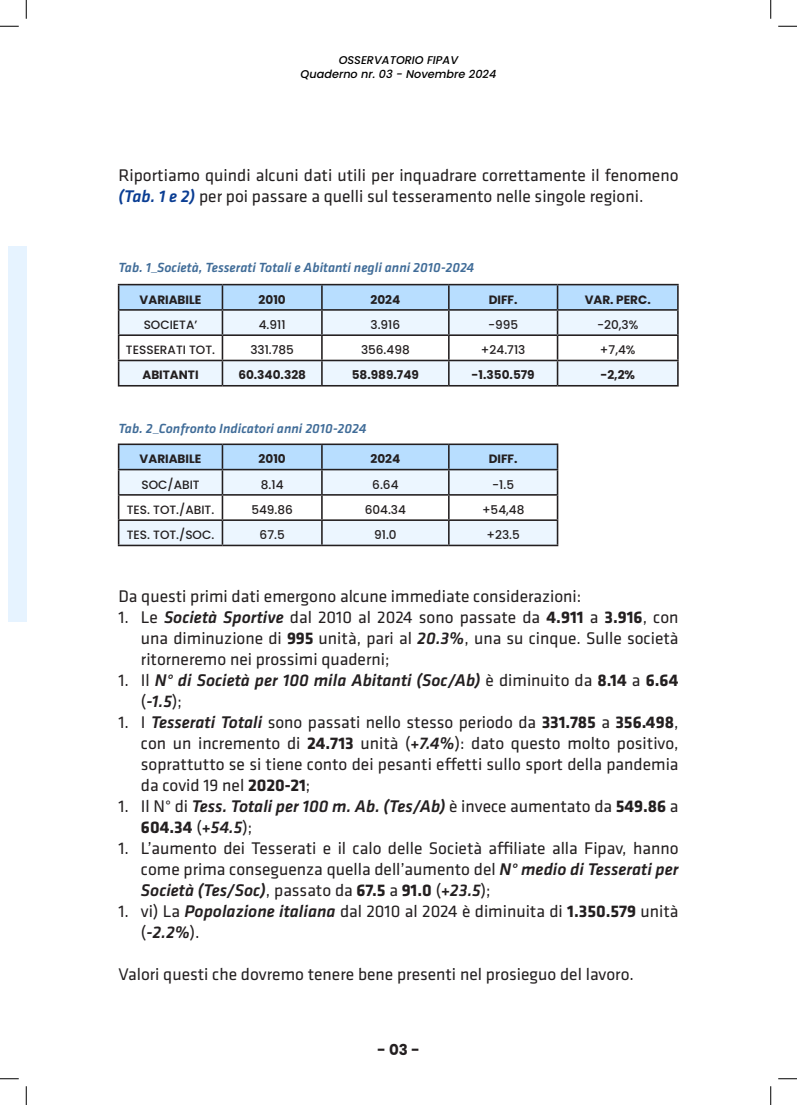
<style>
.page{position:relative;width:797px;height:1105px;background:#fff}
.page>*{position:absolute;margin:0;border:0;box-sizing:border-box;transform-origin:0 0}
.t1{font:17.5px/21px "Klavika Basic";color:#231f20;text-align:justify}
.t2{font:italic 500 17.5px/21px "Klavika Basic";color:#231f20}
.t3{font:700 15px "Poppins";color:#231f20}
.t4{font:italic 500 13.75px "Klavika";color:#406c98}
.t5{font:500 12px "Poppins";color:#231f20}
.t6{font:700 12px "Poppins";color:#231f20}
.t7{font:italic 500 11.25px "Poppins";color:#000001}
.s1{font-weight:500;font-style:italic;color:#0a3d93}
.s2{font-weight:500;font-style:italic}
.s3{font-weight:700}
.s4{font-weight:400;font-style:normal}
.s5{font-weight:700;font-style:normal}
</style>
<div class="page">
<div style="left:9px;top:246px;width:17px;height:376px;background:#e6f3ff"></div>
<hr style="left:118px;top:284px;width:104px;height:1px;background:#231f20">
<hr style="left:222px;top:284px;width:100px;height:1px;background:#231f20">
<hr style="left:322px;top:284px;width:127px;height:1px;background:#231f20">
<hr style="left:449px;top:284px;width:108px;height:1px;background:#231f20">
<hr style="left:557px;top:284px;width:121px;height:1px;background:#231f20">
<svg style="left:118px;top:285px;width:560px;height:100px"></svg>
<hr style="left:118px;top:385px;width:104px;height:2px;background:#231f20">
<hr style="left:222px;top:385px;width:100px;height:2px;background:#231f20">
<hr style="left:322px;top:385px;width:127px;height:2px;background:#231f20">
<hr style="left:449px;top:385px;width:108px;height:2px;background:#231f20">
<hr style="left:557px;top:385px;width:121px;height:2px;background:#231f20">
<hr style="left:118px;top:443px;width:104px;height:2px;background:#231f20">
<hr style="left:222px;top:443px;width:100px;height:2px;background:#231f20">
<hr style="left:322px;top:443px;width:127px;height:2px;background:#231f20">
<hr style="left:449px;top:443px;width:109px;height:2px;background:#231f20">
<hr style="left:556px;top:445px;width:2px;height:24px;background:#231f20">
<hr style="left:449px;top:469px;width:109px;height:1px;background:#231f20">
<hr style="left:556px;top:470px;width:2px;height:24px;background:#231f20">
<hr style="left:449px;top:494px;width:109px;height:2px;background:#231f20">
<hr style="left:556px;top:496px;width:2px;height:23px;background:#231f20">
<hr style="left:449px;top:519px;width:109px;height:2px;background:#231f20">
<svg style="left:118px;top:444px;width:439px;height:101px"></svg>
<hr style="left:556px;top:521px;width:2px;height:24px;background:#231f20">
<hr style="left:118px;top:545px;width:104px;height:1px;background:#231f20">
<hr style="left:222px;top:545px;width:100px;height:1px;background:#231f20">
<hr style="left:322px;top:545px;width:127px;height:1px;background:#231f20">
<hr style="left:449px;top:545px;width:109px;height:1px;background:#231f20">
<svg style="left:0;top:25px;width:19px;height:2px"></svg>
<svg style="left:778px;top:25px;width:19px;height:2px"></svg>
<svg style="left:0;top:1078px;width:19px;height:1px"></svg>
<svg style="left:778px;top:1078px;width:19px;height:1px"></svg>
<svg style="left:25px;top:0;width:2px;height:19px"></svg>
<svg style="left:25px;top:1086px;width:2px;height:19px"></svg>
<svg style="left:770px;top:0;width:1px;height:19px"></svg>
<svg style="left:770px;top:1086px;width:1px;height:19px"></svg>
<p class="t7" style="left:339px;top:54px;width:121px">OSSERVATORIO FIPAV</p>
<p class="t7" style="left:301px;top:67px;width:197px">Quaderno nr. 03 - Novembre 2024</p>
<p class="t1" style="left:118px;top:164px;width:561px">Riportiamo quindi alcuni dati utili per inquadrare correttamente il fenomeno <span class="s1">(Tab. 1 e 2)</span> per poi passare a quelli sul tesseramento nelle singole regioni.</p>
<p class="t4" style="left:118px;top:259px;width:357px">Tab. 1_Società, Tesserati Totali e Abitanti negli anni 2010-2024</p>
<p class="t6" style="left:140px;top:292px;width:63px">VARIABILE</p>
<p class="t6" style="left:258px;top:292px;width:29px">2010</p>
<p class="t6" style="left:370px;top:292px;width:31px">2024</p>
<p class="t6" style="left:488px;top:292px;width:30px">DIFF.</p>
<p class="t6" style="left:584px;top:292px;width:68px">VAR. PERC.</p>
<p class="t5" style="left:144px;top:318px;width:55px">SOCIETA’</p>
<p class="t5" style="left:259px;top:318px;width:28px">4.911</p>
<p class="t5" style="left:370px;top:318px;width:31px">3.916</p>
<p class="t5" style="left:488px;top:318px;width:32px">-995</p>
<p class="t5" style="left:597px;top:318px;width:43px">-20,3%</p>
<p class="t5" style="left:126px;top:343px;width:91px">TESSERATI TOT.</p>
<p class="t5" style="left:250px;top:343px;width:45px">331.785</p>
<p class="t5" style="left:361px;top:343px;width:50px">356.498</p>
<p class="t5" style="left:481px;top:343px;width:46px">+24.713</p>
<p class="t5" style="left:600px;top:343px;width:37px">+7,4%</p>
<p class="t6" style="left:142px;top:368px;width:58px">ABITANTI</p>
<p class="t6" style="left:238px;top:368px;width:69px">60.340.328</p>
<p class="t6" style="left:352px;top:368px;width:69px">58.989.749</p>
<p class="t6" style="left:471px;top:368px;width:65px">-1.350.579</p>
<p class="t6" style="left:600px;top:368px;width:36px">-2,2%</p>
<p class="t4" style="left:118px;top:421px;width:249px">Tab. 2_Confronto Indicatori anni 2010-2024</p>
<p class="t6" style="left:140px;top:452px;width:63px">VARIABILE</p>
<p class="t6" style="left:258px;top:452px;width:29px">2010</p>
<p class="t6" style="left:370px;top:452px;width:31px">2024</p>
<p class="t6" style="left:488px;top:452px;width:30px">DIFF.</p>
<p class="t5" style="left:141px;top:477px;width:60px">SOC/ABIT</p>
<p class="t5" style="left:261px;top:477px;width:24px">8.14</p>
<p class="t5" style="left:372px;top:477px;width:28px">6.64</p>
<p class="t5" style="left:492px;top:477px;width:23px">-1.5</p>
<p class="t5" style="left:127px;top:503px;width:89px">TES. TOT./ABIT.</p>
<p class="t5" style="left:251px;top:503px;width:43px">549.86</p>
<p class="t5" style="left:365px;top:503px;width:43px">604.34</p>
<p class="t5" style="left:482px;top:503px;width:44px">+54,48</p>
<p class="t5" style="left:127px;top:528px;width:89px">TES. TOT./SOC.</p>
<p class="t5" style="left:260px;top:528px;width:27px">67.5</p>
<p class="t5" style="left:374px;top:528px;width:24px">91.0</p>
<p class="t5" style="left:486px;top:528px;width:35px">+23.5</p>
<p class="t1" style="left:118px;top:585px;width:464px">Da questi primi dati emergono alcune immediate considerazioni:</p>
<p class="t1" style="left:141px;top:606px;width:539px;text-indent:-22px">1. Le <span class="s2">Società Sportive</span> dal 2010 al 2024 sono passate da <span class="s3">4.911</span> a <span class="s3">3.916</span>, con una diminuzione di <span class="s3">995</span> unità, pari al <span class="s2">20.3%</span>, una su cinque. Sulle società ritorneremo nei prossimi quaderni;</p>
<p class="t2" style="left:141px;top:670px;width:539px;text-indent:-22px"><span class="s4">1. Il</span> N° di Società per 100 mila Abitanti (Soc/Ab) <span class="s4">è diminuito da</span> <span class="s5">8.14</span> <span class="s4">a</span> <span class="s5">6.64 </span><span class="s4">(</span>-1.5<span class="s4">);</span></p>
<p class="t1" style="left:141px;top:711px;width:539px;text-indent:-22px">1. I <span class="s2">Tesserati Totali</span> sono passati nello stesso periodo da <span class="s3">331.785</span> a <span class="s3">356.498</span>, con un incremento di <span class="s3">24.713</span> unità (<span class="s2">+7.4%</span>): dato questo molto positivo, soprattutto se si tiene conto dei pesanti effetti sullo sport della pandemia da covid 19 nel <span class="s3">2020-21</span>;</p>
<p class="t2" style="left:141px;top:796px;width:539px;text-indent:-22px"><span class="s4">1. Il N° di</span> Tess. Totali per 100 m. Ab. (Tes/Ab) <span class="s4">è invece aumentato da</span> <span class="s5">549.86</span> <span class="s4">a<br></span><span class="s5">604.34</span> <span class="s4">(</span>+54.5<span class="s4">);</span></p>
<p class="t1" style="left:141px;top:837px;width:539px;text-indent:-22px">1. L’aumento dei Tesserati e il calo delle Società affiliate alla Fipav, hanno come prima conseguenza quella dell’aumento del <span class="s2">N° medio di Tesserati per Società (Tes/Soc)</span>, passato da <span class="s3">67.5</span> a <span class="s3">91.0</span> (<span class="s2">+23.5</span>);</p>
<p class="t1" style="left:141px;top:900px;width:539px;text-indent:-22px">1. vi) La <span class="s2">Popolazione italiana</span> dal 2010 al 2024 è diminuita di <span class="s3">1.350.579</span> unità (<span class="s2">-2.2%</span>).</p>
<p class="t1" style="left:118px;top:963px;width:517px">Valori questi che dovremo tenere bene presenti nel prosieguo del lavoro.</p>
<p class="t3" style="left:377px;top:1041px;width:44px">- 03 -</p>
</div>
